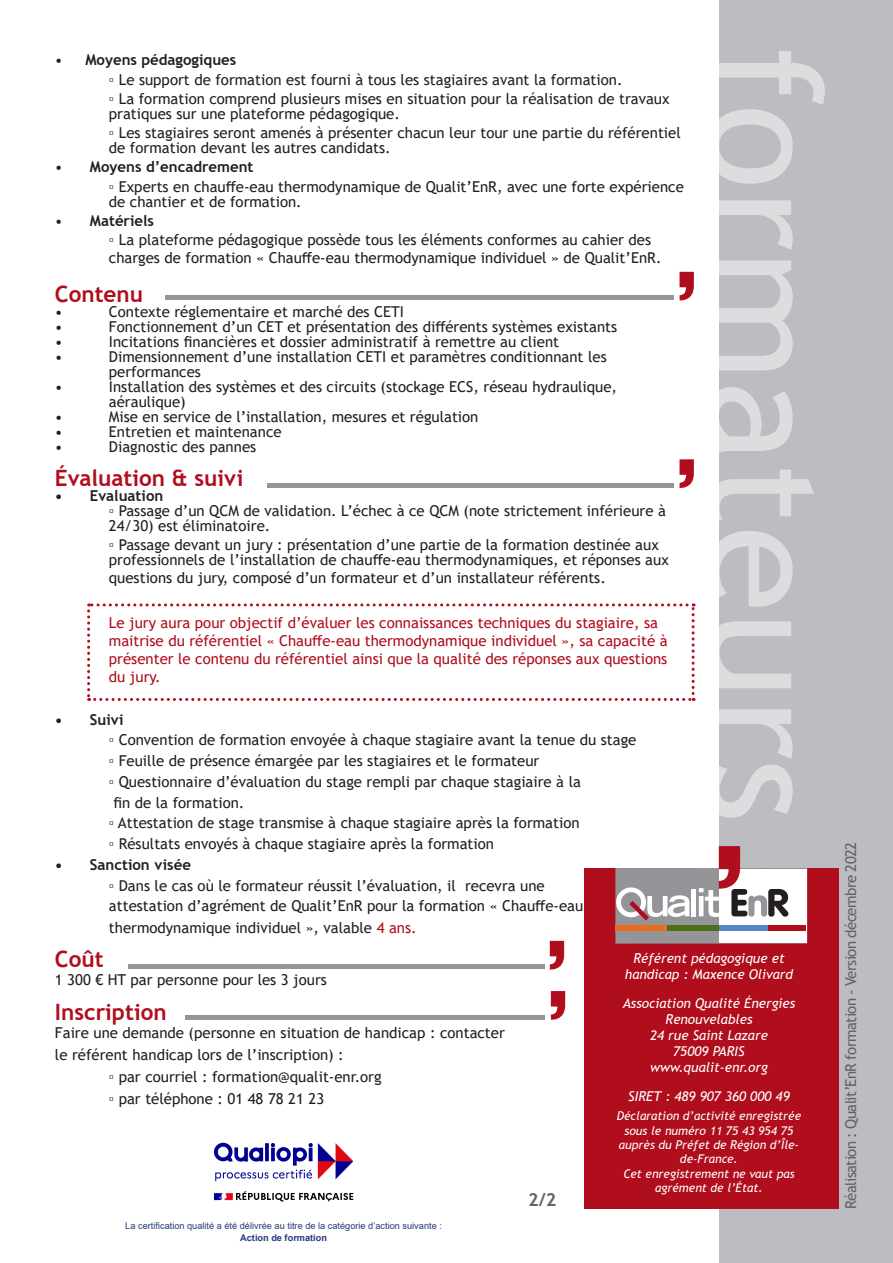
<style>
.page{position:relative;width:893px;height:1263px;background:#fff}
.page>*{position:absolute;margin:0;border:0;box-sizing:border-box;transform-origin:0 0}
.t1{font:157.5px "Trebuchet MS";color:#dcdddf}
.t2{font:700 22.5px "Trebuchet MS";color:#b00d1d}
.t3{font:700 18px "Trebuchet MS";color:#636366}
.t4{font:15px/15px "Trebuchet MS";color:#231f20}
.t5{font:15px/18px "Trebuchet MS";color:#b00d1d}
.t6{font:700 15px "Trebuchet MS";color:#231f20}
.t7{font:15px "Trebuchet MS";letter-spacing:-.04em;color:#636366}
.t8{font:italic 13.5px/16.2px "Trebuchet MS";color:#fff;text-align:center}
.t9{font:italic 12px/14.4px "Trebuchet MS";color:#fff;text-align:center}
.t10{font:9.15px "Arial";color:#24397a}
.t11{font:700 9.15px "Arial";color:#24397a}
.s1{font-weight:400}
.s2{color:#b00d1d}
</style>
<div class="page">
<div style="left:719px;top:0;width:174px;height:1263px;background:#bcbdc0"></div>
<div style="left:584px;top:869px;width:254px;height:340px;background:#b00d1d"></div>
<hr style="left:166px;top:296px;width:508px;height:4px;background:#939598">
<svg style="left:679px;top:272px;width:15px;height:29px"></svg>
<hr style="left:267px;top:483px;width:407px;height:4px;background:#939598">
<svg style="left:679px;top:459px;width:15px;height:29px"></svg>
<hr style="left:128px;top:965px;width:416px;height:4px;background:#939598">
<svg style="left:550px;top:941px;width:14px;height:29px"></svg>
<hr style="left:185px;top:1015px;width:360px;height:4px;background:#939598">
<svg style="left:551px;top:991px;width:14px;height:29px"></svg>
<svg style="left:87px;top:603px;width:608px;height:98px"></svg>
<div style="left:615px;top:868px;width:192px;height:75px;background:#939598"></div>
<div style="left:691px;top:889px;width:5px;height:27px;background:#fff"></div>
<svg style="left:616px;top:887px;width:74px;height:33px"></svg>
<div style="left:719px;top:869px;width:87px;height:73px;background:#fff"></div>
<svg style="left:699px;top:846px;width:89px;height:71px"></svg>
<div style="left:615px;top:925px;width:52px;height:6px;background:#ea6d1f"></div>
<div style="left:667px;top:925px;width:52px;height:6px;background:#4e6e17"></div>
<div style="left:719px;top:925px;width:50px;height:6px;background:#5786c5"></div>
<div style="left:769px;top:925px;width:37px;height:6px;background:#b00d1d"></div>
<img style="left:214px;top:1142px;width:140px;height:60px">
<p class="t1" style="left:864px;top:46px;width:778px;rotate:90deg">formateurs</p>
<p class="t6" style="left:55px;top:51px;width:183px"><span class="s1">•</span> Moyens pédagogiques</p>
<p class="t4" style="left:109px;top:72px;width:515px">▫ Le support de formation est fourni à tous les stagiaires avant la formation.</p>
<p class="t4" style="left:109px;top:91px;width:562px">▫ La formation comprend plusieurs mises en situation pour la réalisation de travaux pratiques sur une plateforme pédagogique.</p>
<p class="t4" style="left:109px;top:125px;width:573px">▫ Les stagiaires seront amenés à présenter chacun leur tour une partie du référentiel de formation devant les autres candidats.</p>
<p class="t6" style="left:55px;top:158px;width:200px"><span class="s1">•</span> Moyens d’encadrement</p>
<p class="t4" style="left:109px;top:179px;width:576px">▫ Experts en chauffe-eau thermodynamique de Qualit’EnR, avec une forte expérience de chantier et de formation.</p>
<p class="t6" style="left:55px;top:211px;width:101px"><span class="s1">•</span> Matériels</p>
<p class="t4" style="left:109px;top:231px;width:554px;line-height:18px">▫ La plateforme pédagogique possède tous les éléments conformes au cahier des charges de formation « Chauffe-eau thermodynamique individuel » de Qualit’EnR.</p>
<p class="t2" style="left:55px;top:279px;width:90px">Contenu</p>
<p class="t4" style="left:55px;top:304px;width:9px">•</p>
<p class="t4" style="left:109px;top:304px;width:297px">Contexte réglementaire et marché des CETI</p>
<p class="t4" style="left:55px;top:319px;width:9px">•</p>
<p class="t4" style="left:109px;top:319px;width:510px">Fonctionnement d’un CET et présentation des différents systèmes existants</p>
<p class="t4" style="left:55px;top:334px;width:9px">•</p>
<p class="t4" style="left:109px;top:334px;width:452px">Incitations financières et dossier administratif à remettre au client</p>
<p class="t4" style="left:55px;top:349px;width:9px">•</p>
<p class="t4" style="left:109px;top:349px;width:499px">Dimensionnement d’une installation CETI et paramètres conditionnant les performances</p>
<p class="t4" style="left:55px;top:379px;width:9px">•</p>
<p class="t4" style="left:109px;top:379px;width:510px">Installation des systèmes et des circuits (stockage ECS, réseau hydraulique, aéraulique)</p>
<p class="t4" style="left:55px;top:409px;width:9px">•</p>
<p class="t4" style="left:109px;top:409px;width:371px">Mise en service de l’installation, mesures et régulation</p>
<p class="t4" style="left:55px;top:424px;width:9px">•</p>
<p class="t4" style="left:109px;top:424px;width:174px">Entretien et maintenance</p>
<p class="t4" style="left:55px;top:439px;width:9px">•</p>
<p class="t4" style="left:109px;top:439px;width:149px">Diagnostic des pannes</p>
<p class="t2" style="left:55px;top:464px;width:190px">Évaluation &amp; suivi</p>
<p class="t6" style="left:55px;top:486px;width:110px">• Evaluation</p>
<p class="t4" style="left:109px;top:503px;width:559px">▫ Passage d’un QCM de validation. L’échec à ce QCM (note strictement inférieure à<br>24/30) est éliminatoire.</p>
<p class="t4" style="left:109px;top:537px;width:561px">▫ Passage devant un jury : présentation d’une partie de la formation destinée aux professionnels de l’installation de chauffe-eau thermodynamiques, et réponses aux</p>
<p class="t4" style="left:109px;top:570px;width:498px">questions du jury, composé d’un formateur et d’un installateur référents.</p>
<p class="t5" style="left:109px;top:613px;width:560px">Le jury aura pour objectif d’évaluer les connaissances techniques du stagiaire, sa maitrise du référentiel « Chauffe-eau thermodynamique individuel », sa capacité à présenter le contenu du référentiel ainsi que la qualité des réponses aux questions du jury.</p>
<p class="t6" style="left:55px;top:710px;width:70px">• Suivi</p>
<p class="t4" style="left:109px;top:732px;width:529px">▫ Convention de formation envoyée à chaque stagiaire avant la tenue du stage</p>
<p class="t4" style="left:109px;top:753px;width:432px">▫ Feuille de présence émargée par les stagiaires et le formateur</p>
<p class="t4" style="left:109px;top:774px;width:474px">▫ Questionnaire d’évaluation du stage rempli par chaque stagiaire à la</p>
<p class="t4" style="left:113px;top:795px;width:132px">fin de la formation.</p>
<p class="t4" style="left:109px;top:815px;width:472px">▫ Attestation de stage transmise à chaque stagiaire après la formation</p>
<p class="t4" style="left:109px;top:836px;width:387px">▫ Résultats envoyés à chaque stagiaire après la formation</p>
<p class="t6" style="left:55px;top:855px;width:138px">• Sanction visée</p>
<p class="t4" style="left:109px;top:878px;width:437px">▫ Dans le cas où le formateur réussit l’évaluation, il recevra une</p>
<p class="t4" style="left:109px;top:895px;width:476px;line-height:21.6px">attestation d’agrément de Qualit’EnR pour la formation « Chauffe-eau thermodynamique individuel », valable <span class="s2">4 ans.</span></p>
<p class="t2" style="left:55px;top:945px;width:50px">Coût</p>
<p class="t4" style="left:55px;top:972px;width:273px">1 300 € HT par personne pour les 3 jours</p>
<p class="t2" style="left:55px;top:997px;width:113px">Inscription</p>
<p class="t4" style="left:55px;top:1025px;width:451px">Faire une demande (personne en situation de handicap : contacter</p>
<p class="t4" style="left:55px;top:1047px;width:290px">le référent handicap lors de l’inscription) :</p>
<p class="t4" style="left:109px;top:1069px;width:274px">▫ par courriel : formation@qualit-enr.org</p>
<p class="t4" style="left:109px;top:1091px;width:217px">▫ par téléphone : 01 48 78 21 23</p>
<p class="t8" style="left:625px;top:950px;width:170px">Référent pédagogique et handicap : Maxence Olivard</p>
<p class="t8" style="left:623px;top:995px;width:174px">Association Qualité Énergies<br>Renouvelables<br>24 rue Saint Lazare<br>75009 PARIS www.qualit-enr.org</p>
<p class="t8" style="left:628px;top:1088px;width:163px">SIRET : 489 907 360 000 49</p>
<p class="t9" style="left:617px;top:1109px;width:186px">Déclaration d’activité enregistrée sous le numéro 11 75 43 954 75 auprès du Préfet de Région d’Île&shy;de-France.<br>Cet enregistrement ne vaut pas agrément de l’État.</p>
<p class="t3" style="left:528px;top:1189px;width:30px">2/2</p>
<p class="t10" style="left:125px;top:1219px;width:318px">La certification qualité a été délivrée au titre de la catégorie d’action suivante :</p>
<p class="t11" style="left:240px;top:1231px;width:88px">Action de formation</p>
<p class="t7" style="left:841px;top:1209px;width:368px;rotate:-90deg">Réalisation : Qualit’EnR formation - Version décembre 2022</p>
</div>
